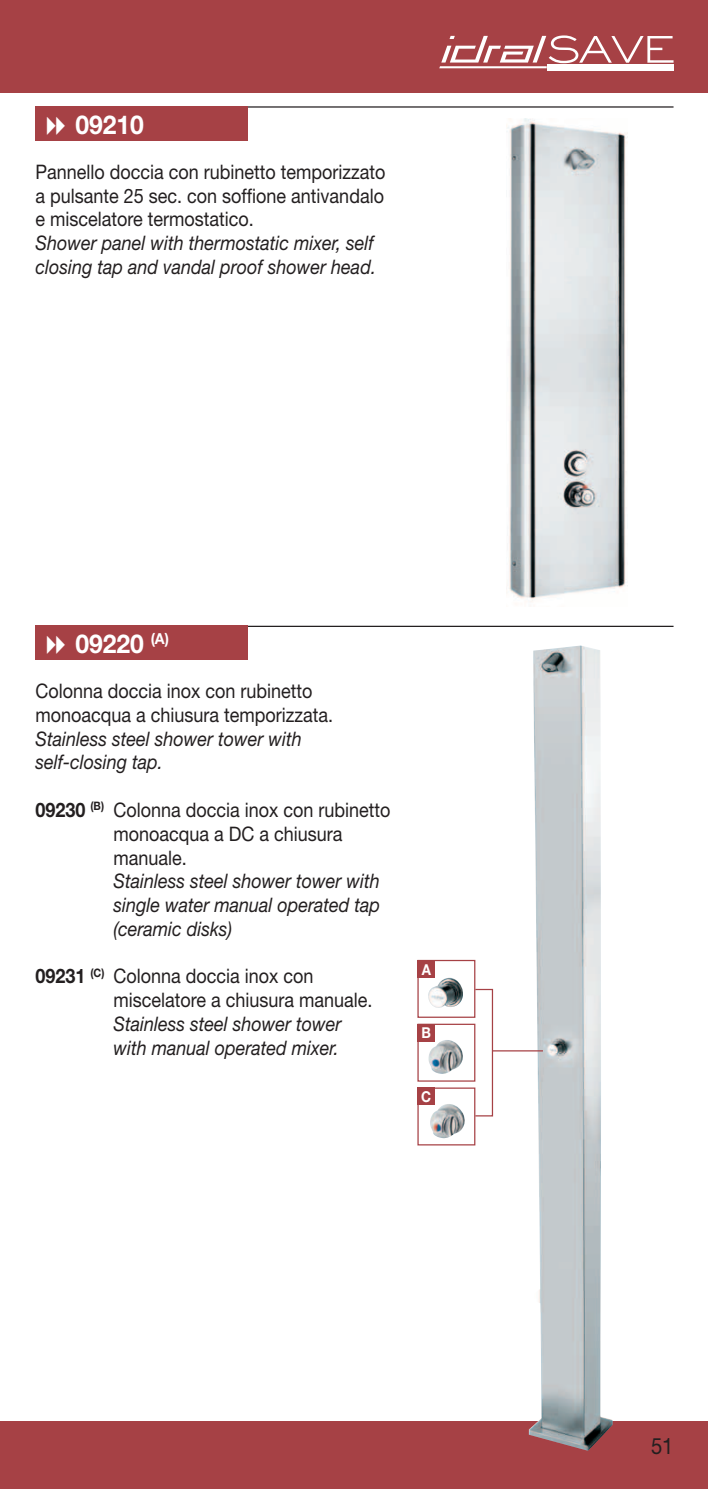
<style>
.page{position:relative;width:709px;height:1489px;background:#fff}
.page>*{position:absolute;margin:0;border:0;box-sizing:border-box;transform-origin:0 0}
.t1{font:700 26px "Helvetica Neue";color:#fff;scale:.95 1}
.t2{font:22.5px "Helvetica Neue";color:#231f20;scale:.9 1}
.t3{font:20px/23.8px "Helvetica Neue";color:#231f20;scale:.9 1}
.t4{font:italic 20px/23.8px "Helvetica Neue";color:#231f20;scale:.9 1}
.t5{font:700 15px "Helvetica Neue";color:#fff;scale:.9 1}
.s1{font-weight:700}
</style>
<div class="page">
<div style="left:0;top:1px;width:708px;height:91px;background:#a64145"></div>
<div style="left:0;top:1421px;width:708px;height:67px;background:#a64145"></div>
<div style="left:546px;top:64px;width:127px;height:6px;background:#fff"></div>
<hr style="left:439px;top:66px;width:108px;height:2px;background:#fff">
<svg style="left:441px;top:35px;width:232px;height:28px"></svg>
<hr style="left:35px;top:106px;width:638px;height:2px;background:#231f20">
<hr style="left:35px;top:625px;width:638px;height:2px;background:#231f20">
<img style="left:507px;top:119px;width:120px;height:483px">
<div style="left:35px;top:106px;width:213px;height:34px;background:#a64145"></div>
<div style="left:35px;top:625px;width:213px;height:34px;background:#a64145"></div>
<img style="left:529px;top:645px;width:83px;height:805px">
<div style="left:417px;top:959px;width:58px;height:58px;border:1px solid #a64145"></div>
<div style="left:417px;top:1023px;width:58px;height:58px;border:1px solid #a64145"></div>
<div style="left:417px;top:1087px;width:58px;height:58px;border:1px solid #a64145"></div>
<svg style="left:474px;top:988px;width:19px;height:129px"></svg>
<hr style="left:492px;top:1050px;width:51px;height:1px;background:#a64145">
<div style="left:417px;top:959px;width:18px;height:18px;background:#a64145"></div>
<div style="left:417px;top:1023px;width:18px;height:18px;background:#a64145"></div>
<div style="left:417px;top:1087px;width:18px;height:18px;background:#a64145"></div>
<img style="left:427px;top:977px;width:36px;height:31px">
<img style="left:428px;top:1040px;width:35px;height:34px">
<img style="left:430px;top:1104px;width:35px;height:34px">
<h1 class="t1" style="left:75px;top:108px;width:74px">09210</h1>
<p class="t3" style="left:35px;top:160px;width:390px;text-align:justify">Pannello doccia con rubinetto temporizzato a pulsante 25 sec. con soffione antivandalo e miscelatore termostatico.</p>
<p class="t4" style="left:35px;top:231px;width:380px">Shower panel with thermostatic mixer, self closing tap and vandal proof shower head.</p>
<h1 class="t1" style="left:75px;top:627px;width:100px">09220 <sup>(A)</sup></h1>
<p class="t3" style="left:35px;top:679px;width:332px">Colonna doccia inox con rubinetto monoacqua a chiusura temporizzata.</p>
<p class="t4" style="left:35px;top:726px;width:297px">Stainless steel shower tower with self-closing tap.</p>
<p class="t3" style="left:113px;top:797px;width:309px;text-indent:-78px"><span class="s1">09230</span> <sup>(B)</sup> Colonna doccia inox con rubinetto monoacqua a DC a chiusura manuale.</p>
<p class="t4" style="left:113px;top:869px;width:298px;text-align:justify">Stainless steel shower tower with single water manual operated tap (ceramic disks)</p>
<p class="t3" style="left:113px;top:964px;width:289px;text-indent:-78px"><span class="s1">09231</span> <sup>(C)</sup> Colonna doccia inox con miscelatore a chiusura manuale.</p>
<p class="t4" style="left:113px;top:1011px;width:255px">Stainless steel shower tower with manual operated mixer.</p>
<p class="t5" style="left:421px;top:959px;width:12px">A</p>
<p class="t5" style="left:421px;top:1023px;width:12px">B</p>
<p class="t5" style="left:421px;top:1087px;width:13px">C</p>
<p class="t2" style="left:651px;top:1431px;width:26px">51</p>
</div>
